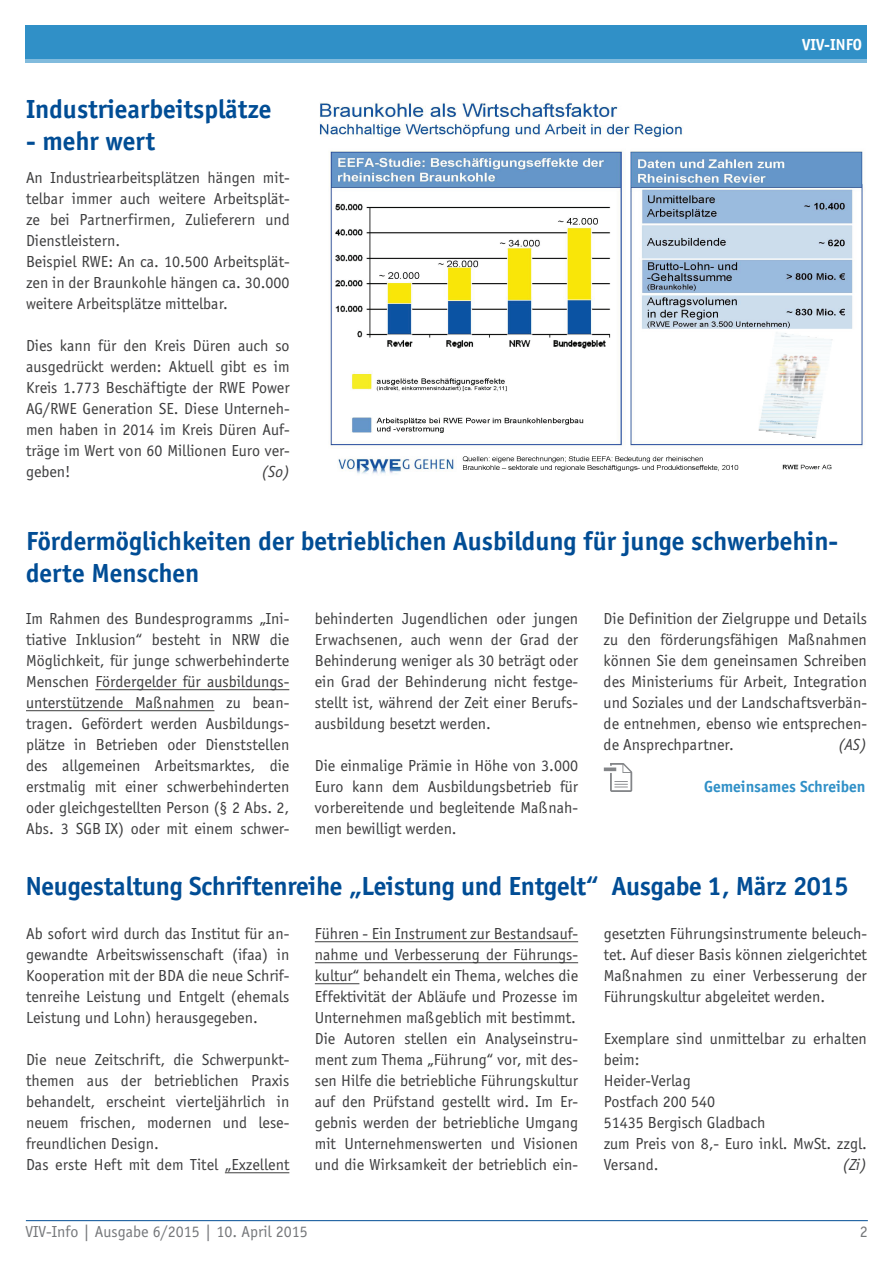
<style>
.page{position:relative;width:893px;height:1263px;background:#fff}
.page>*{position:absolute;margin:0;border:0;box-sizing:border-box;transform-origin:0 0}
.t1{font:700 27px/32.4px "Officina Sans EF";color:#014d95}
.t2{font:16.5px/21px "Officina Sans EF";color:#3e3e3f;text-align:justify}
.t3{font:16.5px "Officina Sans EF";color:#76787b}
.t4{font:700 16.5px "Officina Sans EF";color:#3090c7}
.t5{font:italic 16.5px "Officina Sans EF";color:#3e3e3f}
.t6{font:700 16.5px "Officina Sans EF";color:#fff}
</style>
<div class="page">
<hr style="left:26px;top:1220px;width:842px;height:1px;background:#014d95">
<div style="left:26px;top:26px;width:841px;height:37px;background:#3090c7"></div>
<hr style="left:26px;top:60px;width:841px;height:3px;background:#81bbdd">
<svg style="left:604px;top:763px;width:28px;height:29px"></svg>
<img style="left:319px;top:102px;width:544px;height:372px">
<hr style="left:95px;top:689px;width:194px;height:1px;background:#3e3e3f">
<hr style="left:26px;top:710px;width:188px;height:1px;background:#3e3e3f">
<hr style="left:225px;top:1172px;width:64px;height:1px;background:#3e3e3f">
<hr style="left:315px;top:941px;width:263px;height:1px;background:#3e3e3f">
<hr style="left:315px;top:962px;width:263px;height:1px;background:#3e3e3f">
<hr style="left:315px;top:983px;width:44px;height:1px;background:#3e3e3f">
<h1 class="t1" style="left:26px;top:93px;width:247px">Industriearbeitsplätze</h1>
<h1 class="t1" style="left:26px;top:125px;width:131px">- mehr wert</h1>
<p class="t2" style="left:26px;top:167px;width:265px;text-align:left">An Industriearbeitsplätzen hängen mit&shy;telbar immer auch weitere Arbeitsplät&shy;ze bei Partnerfirmen, Zulieferern und Dienstleistern.<br>Beispiel RWE: An ca. 10.500 Arbeitsplät&shy;zen in der Braunkohle hängen ca. 30.000 weitere Arbeitsplätze mittelbar.</p>
<p class="t2" style="left:26px;top:335px;width:265px">Dies kann für den Kreis Düren auch so ausgedrückt werden: Aktuell gibt es im Kreis 1.773 Beschäftigte der RWE Power AG/RWE Generation SE. Diese Unterneh&shy;men haben in 2014 im Kreis Düren Auf&shy;träge im Wert von 60 Millionen Euro ver&shy;geben!</p>
<p class="t5" style="left:261px;top:463px;width:30px">(So)</p>
<p class="t6" style="left:802px;top:35px;width:61px">VIV-INFO</p>
<h1 class="t1" style="left:26px;top:524px;width:814px">Fördermöglichkeiten der betrieblichen Ausbildung für junge schwerbehin&shy;derte Menschen</h1>
<p class="t2" style="left:26px;top:608px;width:265px">Im Rahmen des Bundesprogramms „Ini&shy;tiative Inklusion“ besteht in NRW die Möglichkeit, für junge schwerbehinderte Menschen Fördergelder für ausbildungs&shy;unterstützende Maßnahmen zu bean&shy;tragen. Gefördert werden Ausbildungs&shy;plätze in Betrieben oder Dienststellen des allgemeinen Arbeitsmarktes, die erstmalig mit einer schwerbehinderten oder gleichgestellten Person (§ 2 Abs. 2, Abs. 3 SGB IX) oder mit einem schwer-</p>
<p class="t2" style="left:315px;top:608px;width:265px">behinderten Jugendlichen oder jungen Erwachsenen, auch wenn der Grad der Behinderung weniger als 30 beträgt oder ein Grad der Behinderung nicht festge&shy;stellt ist, während der Zeit einer Berufs&shy;ausbildung besetzt werden.</p>
<p class="t2" style="left:315px;top:755px;width:265px">Die einmalige Prämie in Höhe von 3.000<br>Euro kann dem Ausbildungsbetrieb für vorbereitende und begleitende Maßnah&shy;men bewilligt werden.</p>
<p class="t2" style="left:604px;top:608px;width:265px">Die Definition der Zielgruppe und Details zu den förderungsfähigen Maßnahmen können Sie dem geneinsamen Schreiben des Ministeriums für Arbeit, Integration und Soziales und der Landschaftsverbän&shy;de entnehmen, ebenso wie entsprechen&shy;de Ansprechpartner.</p>
<p class="t5" style="left:838px;top:736px;width:30px">(AS)</p>
<p class="t4" style="left:704px;top:776px;width:163px">Gemeinsames Schreiben</p>
<h1 class="t1" style="left:26px;top:870px;width:824px">Neugestaltung Schriftenreihe „Leistung und Entgelt“ Ausgabe 1, März 2015</h1>
<p class="t2" style="left:26px;top:923px;width:265px">Ab sofort wird durch das Institut für an&shy;gewandte Arbeitswissenschaft (ifaa) in Kooperation mit der BDA die neue Schrif&shy;tenreihe Leistung und Entgelt (ehemals Leistung und Lohn) herausgegeben.</p>
<p class="t2" style="left:26px;top:1049px;width:265px;text-align:left">Die neue Zeitschrift, die Schwerpunkt&shy;themen aus der betrieblichen Praxis behandelt, erscheint vierteljährlich in neuem frischen, modernen und lese&shy;freundlichen Design.<br>Das erste Heft mit dem Titel „Exzellent</p>
<p class="t2" style="left:315px;top:923px;width:265px;text-align:left">Führen - Ein Instrument zur Bestandsauf&shy;nahme und Verbesserung der Führungs&shy;kultur“ behandelt ein Thema, welches die Effektivität der Abläufe und Prozesse im Unternehmen maßgeblich mit bestimmt.<br>Die Autoren stellen ein Analyseinstru&shy;ment zum Thema „Führung“ vor, mit des&shy;sen Hilfe die betriebliche Führungskultur auf den Prüfstand gestellt wird. Im Er&shy;gebnis werden der betriebliche Umgang mit Unternehmenswerten und Visionen und die Wirksamkeit der betrieblich ein-</p>
<p class="t2" style="left:604px;top:923px;width:265px">gesetzten Führungsinstrumente beleuch&shy;tet. Auf dieser Basis können zielgerichtet Maßnahmen zu einer Verbesserung der Führungskultur abgeleitet werden.</p>
<p class="t2" style="left:604px;top:1028px;width:265px;text-align:left">Exemplare sind unmittelbar zu erhalten beim:<br>Heider-Verlag<br>Postfach 200 540<br>51435 Bergisch Gladbach<br>zum Preis von 8,- Euro inkl. MwSt. zzgl.<br>Versand.</p>
<p class="t5" style="left:843px;top:1156px;width:26px">(Zi)</p>
<p class="t3" style="left:26px;top:1222px;width:284px">VIV-Info | Ausgabe 6/2015 | 10. April 2015</p>
<p class="t3" style="left:860px;top:1222px;width:10px">2</p>
</div>
